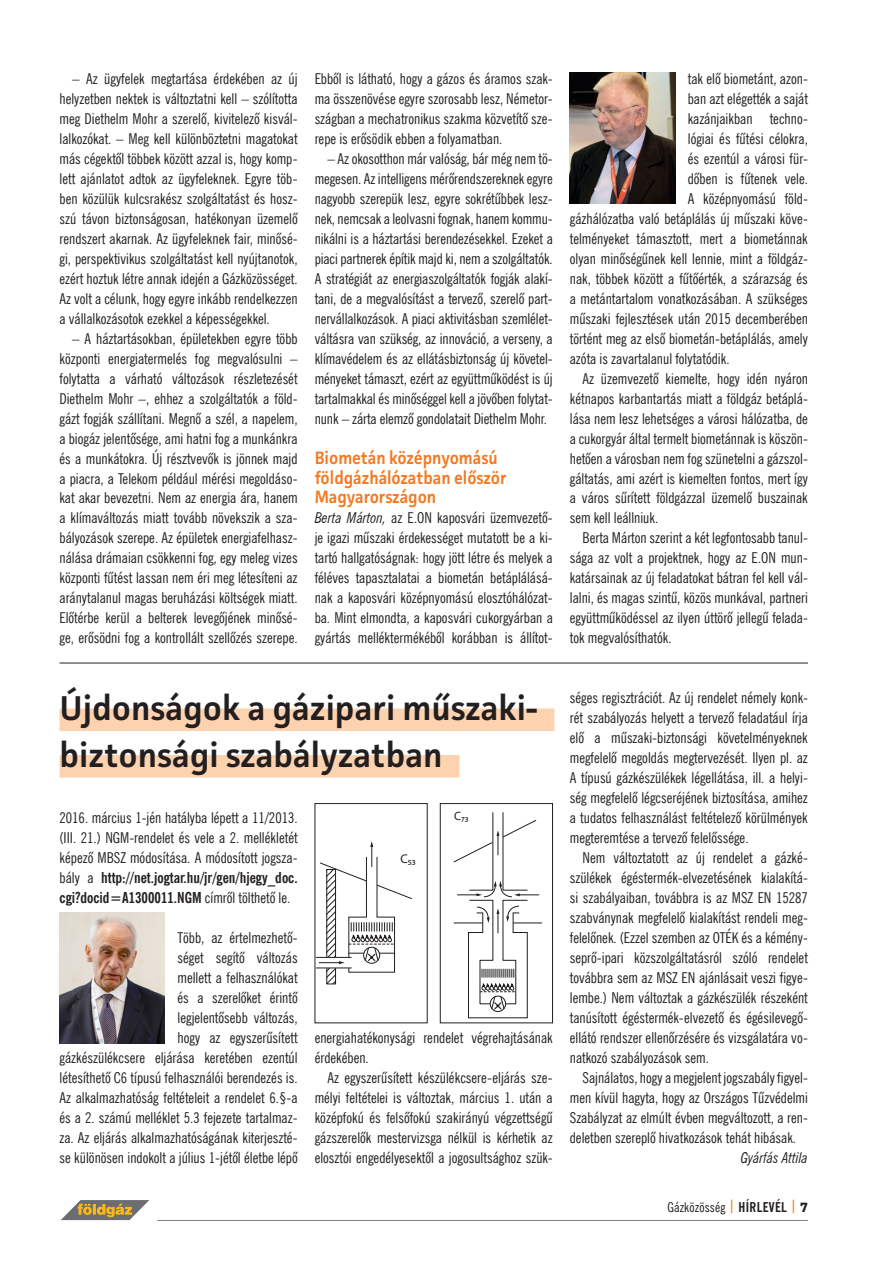
<style>
.page{position:relative;width:893px;height:1263px;background:#fff}
.page>*{position:absolute;margin:0;border:0;box-sizing:border-box;transform-origin:0 0}
.cim{font:600 34.5px "Facit";color:#231f20}
.cim_-_koz{font:600 18px/20px "Facit";color:#f47921;scale:.92 1}
.szoveg{font:15px/20px "News Gothic Condensed";color:#231f20;text-align:justify}
.szoveg_-_tompa{font:15px/20px "News Gothic Condensed";color:#231f20;text-align:justify}
.szoveg-2{font:italic condensed 15px "News Gothic";color:#231f20}
.t1{font:13.5px "News Gothic Condensed";letter-spacing:.01em;color:#231f20}
.t2{font:12.6px "Myriad Pro";color:#231f20}
.t3{font:12.15px "Myriad Pro";color:#211e1e}
.s1{font-family:"News Gothic";font-style:italic;font-stretch:condensed}
.s2{font-family:"News Gothic";font-weight:700;font-stretch:condensed}
.s3{font-family:"News Gothic";font-weight:700;font-stretch:condensed;color:#f58220}
.s4{font-family:"Facit";font-weight:700}
</style>
<div class="page">
<hr style="left:157px;top:1220px;width:651px;height:1px;background:#808285">
<svg style="left:61px;top:1200px;width:88px;height:20px"></svg>
<hr style="left:60px;top:663px;width:748px;height:1px;background:#231f20">
<img style="left:570px;top:73px;width:105px;height:131px">
<div style="left:60px;top:708px;width:494px;height:23px;background:#fcd2af"></div>
<div style="left:60px;top:755px;width:399px;height:22px;background:#fcd2af"></div>
<img style="left:60px;top:912px;width:105px;height:131px">
<hr style="left:454px;top:923px;width:88px;height:1px;background:#211e1e">
<svg style="left:453px;top:812px;width:86px;height:206px"></svg>
<div style="left:440px;top:803px;width:113px;height:220px;border:1px solid #231f20"></div>
<svg style="left:328px;top:973px;width:6px;height:9px"></svg>
<div style="left:326px;top:869px;width:10px;height:115px;border:1px solid #231f20"></div>
<hr style="left:316px;top:968px;width:35px;height:1px;background:#231f20">
<hr style="left:316px;top:957px;width:35px;height:1px;background:#231f20">
<svg style="left:319px;top:841px;width:93px;height:132px"></svg>
<p class="szoveg" style="left:60px;top:68px;width:240px;text-indent:13px">– Az ügyfelek megtartása érdekében az új helyzetben nektek is változtatni kell – szólította meg Diethelm Mohr a szerelô, kivitelezô kisvál&shy;lalkozókat. – Meg kell különböztetni magatokat más cégektôl többek között azzal is, hogy komp&shy;lett ajánlatot adtok az ügyfeleknek. Egyre töb&shy;ben közülük kulcsrakész szolgáltatást és hos - szú távon biztonságosan, hatékonyan üzemelô rendszert akarnak. Az ügyfeleknek fair, minôsé&shy;gi, perspektivikus szolgáltatást kell nyújtanotok, ezért hoztuk létre annak idején a Gázközösséget.<br>Az volt a célunk, hogy egyre inkább rendelkezzen a vállalkozásotok ezekkel a képességekkel.</p>
<p class="szoveg" style="left:60px;top:328px;width:240px;text-indent:13px">– A háztartásokban, épületekben egyre több központi energiatermelés fog megvalósulni – folytatta a várható változások részletezését Diethelm Mohr –, ehhez a szolgáltatók a föld&shy;gázt fogják szállítani. Megnô a szél, a napelem, a biogáz jelentôsége, ami hatni fog a munkánkra és a munkátokra. Új résztvevôk is jönnek majd a piacra, a Telekom például mérési megoldáso&shy;kat akar bevezetni. Nem az energia ára, hanem a klímaváltozás miatt tovább növekszik a sza&shy;bályozások szerepe. Az épületek energiafelhasz&shy;nálása drámaian csökkenni fog, egy meleg vizes központi fûtést lassan nem éri meg létesíteni az aránytalanul magas beruházási költségek miatt.<br>Elôtérbe kerül a belterek levegôjének minôsé&shy;ge, erôsödni fog a kontrollált szellôzés szerepe.</p>
<p class="szoveg" style="left:315px;top:68px;width:240px">Ebbôl is látható, hogy a gázos és áramos szak&shy;ma összenövése egyre szorosabb lesz, Németor&shy;szágban a mechatronikus szakma közvetítô sze&shy;repe is erôsödik ebben a folyamatban.</p>
<p class="szoveg" style="left:315px;top:148px;width:240px;text-indent:13px">– Az okosotthon már valóság, bár még nem tö&shy;megesen. Az intelligens mérôrendszereknek egyre nagyobb szerepük lesz, egyre sokrétûbbek lesz&shy;nek, nemcsak a leolvasni fognak, hanem kommu&shy;nikálni is a háztartási berendezésekkel. Ezeket a piaci partnerek építik majd ki, nem a szolgáltatók.<br>A stratégiát az energiaszolgáltatók fogják alakí&shy;tani, de a megvalósítást a tervezô, szerelô part&shy;nervállalkozások. A piaci aktivitásban szemlélet&shy;váltásra van szükség, az innováció, a verseny, a klímavédelem és az ellátásbiztonság új követel&shy;ményeket támaszt, ezért az együttmûködést is új tartalmakkal és minôséggel kell a jövôben folytat&shy;nunk – zárta elemzô gondolatait Diethelm Mohr.</p>
<p class="cim_-_koz" style="left:315px;top:447px;width:210px">Biometán középnyomású földgázhálózatban először<br>Magyarországon</p>
<p class="szoveg_-_tompa" style="left:315px;top:508px;width:240px"><span class="s1">Berta Márton,</span> az E.ON kaposvári üzemvezetô&shy;je igazi mûszaki érdekességet mutatott be a ki&shy;tartó hallgatóságnak: hogy jött létre és melyek a féléves tapasztalatai a biometán betáplálásá&shy;nak a kaposvári középnyomású elosztóhálózat&shy;ba. Mint elmondta, a kaposvári cukorgyárban a gyártás melléktermékébôl korábban is állítot-</p>
<p class="cim" style="left:60px;top:687px;width:479px">Újdonságok a gázipari műszaki-</p>
<p class="cim" style="left:60px;top:733px;width:384px">biztonsági szabályzatban</p>
<p class="szoveg_-_tompa" style="left:60px;top:808px;width:240px">2016. március 1-jén hatályba lépett a 11/2013. (III. 21.) NGM-rendelet és vele a 2. mellékletét képezô MBSZ módosítása. A módosított jogsza&shy;bály a <span class="s2">http://net.jogtar.hu/jr/gen/hjegy_doc. cgi?docid=A1300011.NGM</span> címrôl tölthetô le.</p>
<p class="szoveg_-_tompa" style="left:60px;top:928px;width:240px;text-align:right">Több, az értelmezhetô-<br>séget segítô változás<br>mellett a felhasználókat<br>és a szerelôket érintô<br>legjelentôsebb változás,<br>hogy az egyszerûsített<br>gázkészülékcsere eljárása keretében ezentúl létesíthetô C6 típusú felhasználói berendezés is.<br>Az alkalmazhatóság feltételeit a rendelet 6.§-a és a 2. számú melléklet 5.3 fejezete tartalmaz&shy;za. Az eljárás alkalmazhatóságának kiterjeszté&shy;se különösen indokolt a július 1-jétôl életbe lépô</p>
<p class="t3" style="left:454px;top:809px;width:16px">C73</p>
<p class="t2" style="left:400px;top:851px;width:17px">C53</p>
<p class="szoveg_-_tompa" style="left:315px;top:1028px;width:240px">energiahatékonysági rendelet végrehajtásának érdekében.</p>
<p class="szoveg" style="left:315px;top:1068px;width:240px;text-indent:13px">Az egyszerûsített készülékcsere-eljárás sze&shy;mélyi feltételei is változtak, március 1. után a középfokú és felsôfokú szakirányú végzettségû gázszerelôk mestervizsga nélkül is kérhetik az elosztói engedélyesektôl a jogosultsághoz szük-</p>
<p class="szoveg_-_tompa" style="left:688px;top:68px;width:122px">tak elô biometánt, azon-</p>
<p class="szoveg_-_tompa" style="left:688px;top:88px;width:122px">ban azt elégették a saját</p>
<p class="szoveg_-_tompa" style="left:688px;top:108px;width:122px">kazánjaikban techno-</p>
<p class="szoveg_-_tompa" style="left:688px;top:128px;width:122px">lógiai és fûtési célokra,</p>
<p class="szoveg_-_tompa" style="left:688px;top:148px;width:120px">és ezentúl a városi für-</p>
<p class="szoveg_-_tompa" style="left:688px;top:168px;width:122px">dôben is fûtenek vele.</p>
<p class="szoveg_-_tompa" style="left:688px;top:188px;width:122px">A középnyomású föld-</p>
<p class="szoveg_-_tompa" style="left:570px;top:208px;width:240px">gázhálózatba való betáplálás új mûszaki köve-</p>
<p class="szoveg_-_tompa" style="left:570px;top:228px;width:240px">telményeket támasztott, mert a biometánnak</p>
<p class="szoveg_-_tompa" style="left:570px;top:248px;width:240px">olyan minôségûnek kell lennie, mint a földgáz-</p>
<p class="szoveg_-_tompa" style="left:570px;top:268px;width:240px">nak, többek között a fûtôérték, a szárazság és</p>
<p class="szoveg_-_tompa" style="left:570px;top:288px;width:240px">a metántartalom vonatkozásában. A szükséges</p>
<p class="szoveg_-_tompa" style="left:570px;top:308px;width:240px">mûszaki fejlesztések után 2015 decemberében</p>
<p class="szoveg_-_tompa" style="left:570px;top:328px;width:240px">történt meg az elsô biometán-betáplálás, amely</p>
<p class="szoveg_-_tompa" style="left:570px;top:348px;width:161px">azóta is zavartalanul folytatódik.</p>
<p class="szoveg" style="left:570px;top:368px;width:240px;text-indent:13px">Az üzemvezetô kiemelte, hogy idén nyáron kétnapos karbantartás miatt a földgáz betáplá&shy;lása nem lesz lehetséges a városi hálózatba, de a cukorgyár által termelt biometánnak is köszön&shy;hetôen a városban nem fog szünetelni a gázszol&shy;gáltatás, ami azért is kiemelten fontos, mert így a város sûrített földgázzal üzemelô buszainak sem kell leállniuk.</p>
<p class="szoveg" style="left:570px;top:528px;width:240px;text-indent:13px">Berta Márton szerint a két legfontosabb tanul&shy;sága az volt a projektnek, hogy az E.ON mun&shy;katársainak az új feladatokat bátran fel kell vál&shy;lalni, és magas szintû, közös munkával, partneri együttmûködéssel az ilyen úttörô jellegû felada&shy;tok megvalósíthatók.</p>
<p class="szoveg" style="left:570px;top:688px;width:240px">séges regisztrációt. Az új rendelet némely konk&shy;rét szabályozás helyett a tervezô feladatául írja elô a mûszaki-biztonsági követelményeknek megfelelô megoldás megtervezését. Ilyen pl. az A típusú gázkészülékek légellátása, ill. a helyi&shy;ség megfelelô légcseréjének biztosítása, amihez a tudatos felhasználást feltételezô körülmények megteremtése a tervezô felelôssége.</p>
<p class="szoveg" style="left:570px;top:848px;width:240px;text-indent:13px">Nem változtatott az új rendelet a gázké&shy;szülékek égéstermék-elvezetésének kialakítá&shy;si szabályaiban, továbbra is az MSZ EN 15287 szabványnak megfelelô kialakítást rendeli meg&shy;felelônek. (Ezzel szemben az OTÉK és a kémény&shy;seprô-ipari közszolgáltatásról szóló rendelet továbbra sem az MSZ EN ajánlásait veszi figye&shy;lembe.) Nem változtak a gázkészülék részeként tanúsított égéstermék-elvezetô és égésilevegô&shy;ellátó rendszer ellenôrzésére és vizsgálatára vo&shy;natkozó szabályozások sem.</p>
<p class="szoveg" style="left:570px;top:1068px;width:240px;text-indent:13px">Sajnálatos, hogy a megjelent jogszabály figyel&shy;men kívül hagyta, hogy az Országos Tûzvédelmi Szabályzat az elmúlt évben megváltozott, a ren&shy;deletben szereplô hivatkozások tehát hibásak.</p>
<p class="szoveg-2" style="left:741px;top:1149px;width:69px">Gyárfás Attila</p>
<p class="t1" style="left:667px;top:1199px;width:142px">Gázközösség <span class="s3">|</span> <span class="s2">HÍRLEVÉL</span> <span class="s3">|</span> <span class="s4">7</span></p>
</div>
